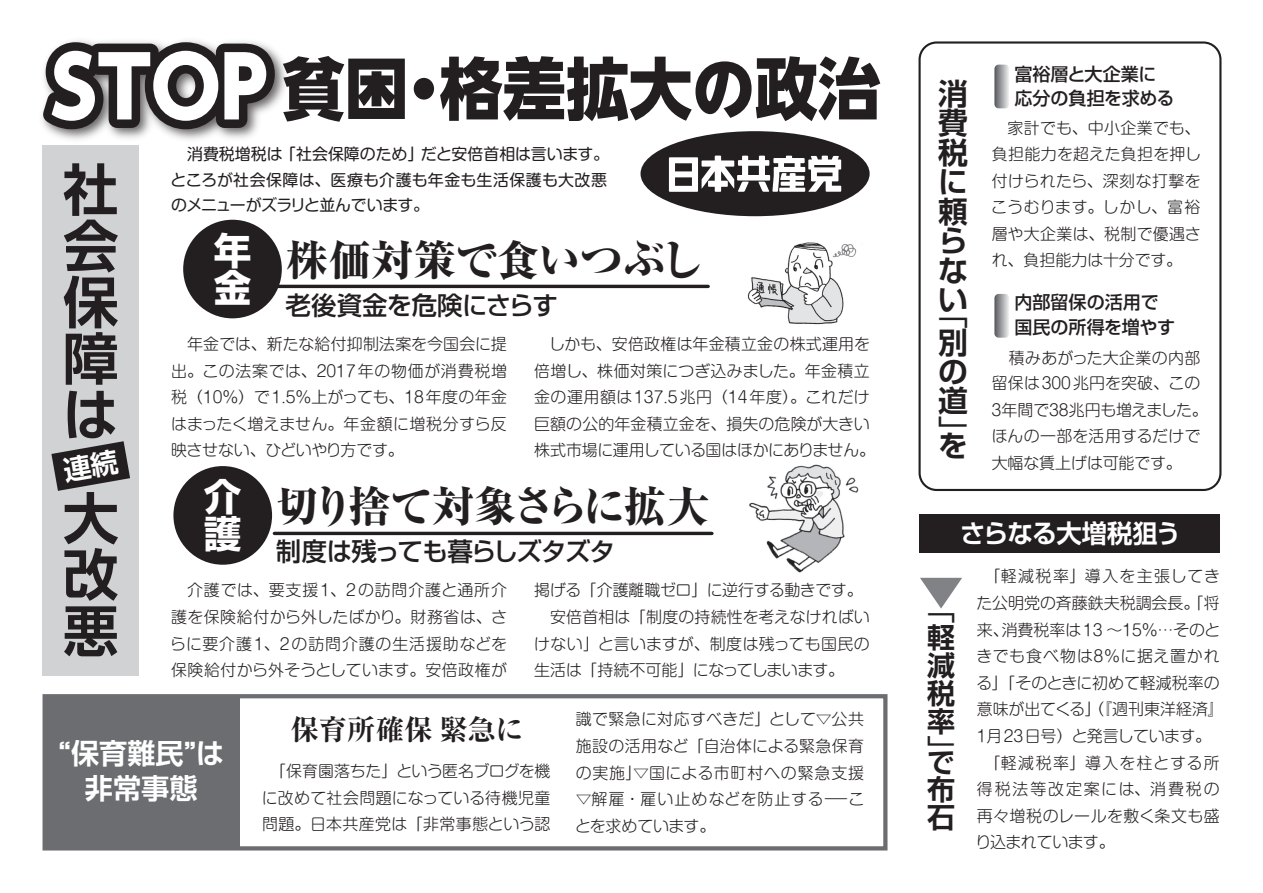
<style>
.page{position:relative;width:1263px;height:893px;background:#fff}
.page>*{position:absolute;margin:0;border:0;box-sizing:border-box;transform-origin:0 0}
.t1{font:800 67.5px "UD Shin Go NT Pro";color:#231f20;scale:.94 1}
.t2{font:700 55.65px/56.2px "Shin Go Pr 5 De";color:#231f20;text-align:justify}
.t3{font:800 42.45px "Ryumin Pr 5";letter-spacing:-.075em;color:#231f20}
.t4{font:800 42.45px "Ryumin Pr 5";letter-spacing:-.02em;color:#231f20}
.t5{font:700 37.5px/37.5px "Shin Go Pr 5";color:#fff}
.t6{font:700 29.85px/29.4px "Shin Go Pr 5 De";color:#231f20;text-align:justify}
.t7{font:29.85px "Shin Go Pr 5";color:#231f20}
.t8{font:700 expanded 28.35px "Ryumin Pr 5";color:#231f20}
.t9{font:700 28.2px/34.7px "Shin Go Pr 5 De";color:#fff;text-align:center}
.t10{font:700 27.9px/27.9px "Shin Go Pr 5 De";color:#231f20;text-align:justify}
.t11{font:27.9px "Shin Go Pr 5";color:#231f20}
.t12{font:500 25.5px "Shin Go Pr 5";letter-spacing:-.03em;color:#231f20}
.t13{font:700 25.35px "Shin Go Pr 5 De";letter-spacing:-.03em;color:#fff}
.t14{font:500 18px/24.5px "Shin Go Pr 5";color:#231f20}
.t15{font:300 15.9px/26.5px "Shin M Go Pro";letter-spacing:.005em;color:#231f20;text-align:justify}
.t16{font:15.9px/25.5px "Shin M Go Pro";color:#231f20}
.s1{font-size:83.55px;color:#fff}
</style>
<div class="page">
<img style="left:749px;top:464px;width:110px;height:109px">
<div style="left:45px;top:696px;width:195px;height:152px;background:#6c6d70"></div>
<div style="left:43px;top:145px;width:96px;height:531px;background:#d1d2d4"></div>
<svg style="left:42px;top:40px;width:244px;height:98px;background:#5c5959"></svg>
<div style="left:919px;top:514px;width:301px;height:39px;background:#231f20"></div>
<div style="left:640px;top:131px;width:230px;height:85px;background:#231f20;border-radius:50%"></div>
<svg style="left:669px;top:156px;width:172px;height:36px"></svg>
<div style="left:43px;top:694px;width:844px;height:156px;border:4px solid #6c6d70"></div>
<div style="left:918px;top:41px;width:303px;height:450px;border:2px solid #231f20;border-radius:17px"></div>
<div style="left:183px;top:220px;width:99px;height:98px;background:#231f20;border-radius:50%"></div>
<hr style="left:271px;top:285px;width:437px;height:3px;background:#231f20">
<div style="left:173px;top:466px;width:99px;height:99px;background:#231f20;border-radius:50%"></div>
<hr style="left:274px;top:532px;width:438px;height:3px;background:#231f20">
<img style="left:747px;top:242px;width:110px;height:83px">
<svg style="left:994px;top:65px;width:15px;height:43px"></svg>
<svg style="left:994px;top:294px;width:15px;height:44px"></svg>
<svg style="left:920px;top:578px;width:42px;height:31px"></svg>
<svg style="left:51px;top:441px;width:79px;height:50px"></svg>
<h1 class="t1" style="left:51px;top:34px;width:885px"><span class="s1">STOP</span> 貧困・格差拡大の政治</h1>
<h2 class="t2" style="left:63px;top:157px;width:56px">社会保障は</h2>
<h2 class="t2" style="left:63px;top:485px;width:57px">大改悪</h2>
<p class="t16" style="left:171px;top:139px;width:440px">　消費税増税は「社会保障のため」だと安倍首相は言います。ところが社会保障は、医療も介護も年金も生活保護も大改悪のメニューがズラリと並んでいます。</p>
<h3 class="t5" style="left:214px;top:229px;width:39px">年金</h3>
<h3 class="t4" style="left:286px;top:227px;width:418px">株価対策で食いつぶし</h3>
<h3 class="t12" style="left:286px;top:284px;width:274px">老後資金を危険にさらす</h3>
<p class="t15" style="left:171px;top:329px;width:337px">　年金では、新たな給付抑制法案を今国会に提出。この法案では、2017年の物価が消費税増税（10％）で1.5％上がっても、18年度の年金はまったく増えません。年金額に増税分すら反映させない、ひどいやり方です。</p>
<p class="t15" style="left:534px;top:329px;width:342px;text-align:left">　しかも、安倍政権は年金積立金の株式運用を倍増し、株価対策につぎ込みました。年金積立金の運用額は137.5兆円（14年度）。これだけ巨額の公的年金積立金を、損失の危険が大きい株式市場に運用している国はほかにありません。</p>
<h3 class="t5" style="left:204px;top:475px;width:39px">介護</h3>
<h3 class="t3" style="left:276px;top:473px;width:435px">切り捨て対象さらに拡大</h3>
<h3 class="t12" style="left:276px;top:531px;width:341px">制度は残っても暮らしズタズタ</h3>
<p class="t15" style="left:170px;top:575px;width:338px">　介護では、要支援1、2の訪問介護と通所介護を保険給付から外したばかり。財務省は、さらに要介護1、2の訪問介護の生活援助などを保険給付から外そうとしています。安倍政権が</p>
<p class="t15" style="left:534px;top:575px;width:337px;text-align:left">掲げる「介護離職ゼロ」に逆行する動きです。　安倍首相は「制度の持続性を考えなければいけない」と言いますが、制度は残っても国民の生活は「持続不可能」になってしまいます。</p>
<h3 class="t9" style="left:59px;top:734px;width:167px">“保育難民”は非常事態</h3>
<h3 class="t8" style="left:290px;top:707px;width:235px">保育所確保緊急に</h3>
<p class="t15" style="left:262px;top:756px;width:290px">　「保育園落ちた」という匿名ブログを機に改めて社会問題になっている待機児童問題。日本共産党は「非常事態という認</p>
<p class="t15" style="left:575px;top:704px;width:291px">識で緊急に対応すべきだ」として▽公共施設の活用など「自治体による緊急保育の実施」▽国による市町村への緊急支援▽解雇・雇い止めなどを防止する－ことを求めています。</p>
<h3 class="t6" style="left:938px;top:76px;width:31px">消費税に頼らない</h3>
<h3 class="t7" style="left:938px;top:289px;width:31px">「</h3>
<h3 class="t6" style="left:938px;top:326px;width:31px;line-height:29px">別の道</h3>
<h3 class="t7" style="left:938px;top:406px;width:30px">」</h3>
<h3 class="t6" style="left:938px;top:428px;width:29px">を</h3>
<p class="t14" style="left:1014px;top:60px;width:162px">富裕層と大企業に応分の負担を求める</p>
<p class="t15" style="left:991px;top:112px;width:211px">　家計でも、中小企業でも、負担能力を超えた負担を押し付けられたら、深刻な打撃をこうむります。しかし、富裕層や大企業は、税制で優遇され、負担能力は十分です。</p>
<p class="t14" style="left:1014px;top:289px;width:162px">内部留保の活用で国民の所得を増やす</p>
<p class="t15" style="left:988px;top:343px;width:221px;text-align:left;text-indent:20px">積みあがった大企業の内部留保は300兆円を突破、この<br>３年間で38兆円も増えました。ほんの一部を活用するだけで大幅な賃上げは可能です。</p>
<h3 class="t13" style="left:960px;top:512px;width:222px">さらなる大増税狙う</h3>
<h3 class="t11" style="left:927px;top:586px;width:29px">「</h3>
<h3 class="t10" style="left:927px;top:621px;width:29px">軽減税率</h3>
<h3 class="t11" style="left:927px;top:726px;width:28px">」</h3>
<h3 class="t10" style="left:927px;top:746px;width:29px">で布石</h3>
<p class="t15" style="left:974px;top:561px;width:252px;text-align:left">　「軽減税率」導入を主張してきた公明党の斉藤鉄夫税調会長。「将来、消費税率は13 ～15％…そのときでも食べ物は８％に据え置かれる」「そのときに初めて軽減税率の意味が出てくる」（『週刊東洋経済』<br>１月23日号）と発言しています。　「軽減税率」導入を柱とする所得税法等改定案には、消費税の再々増税のレールを敷く条文も盛り込まれています。</p>
</div>
